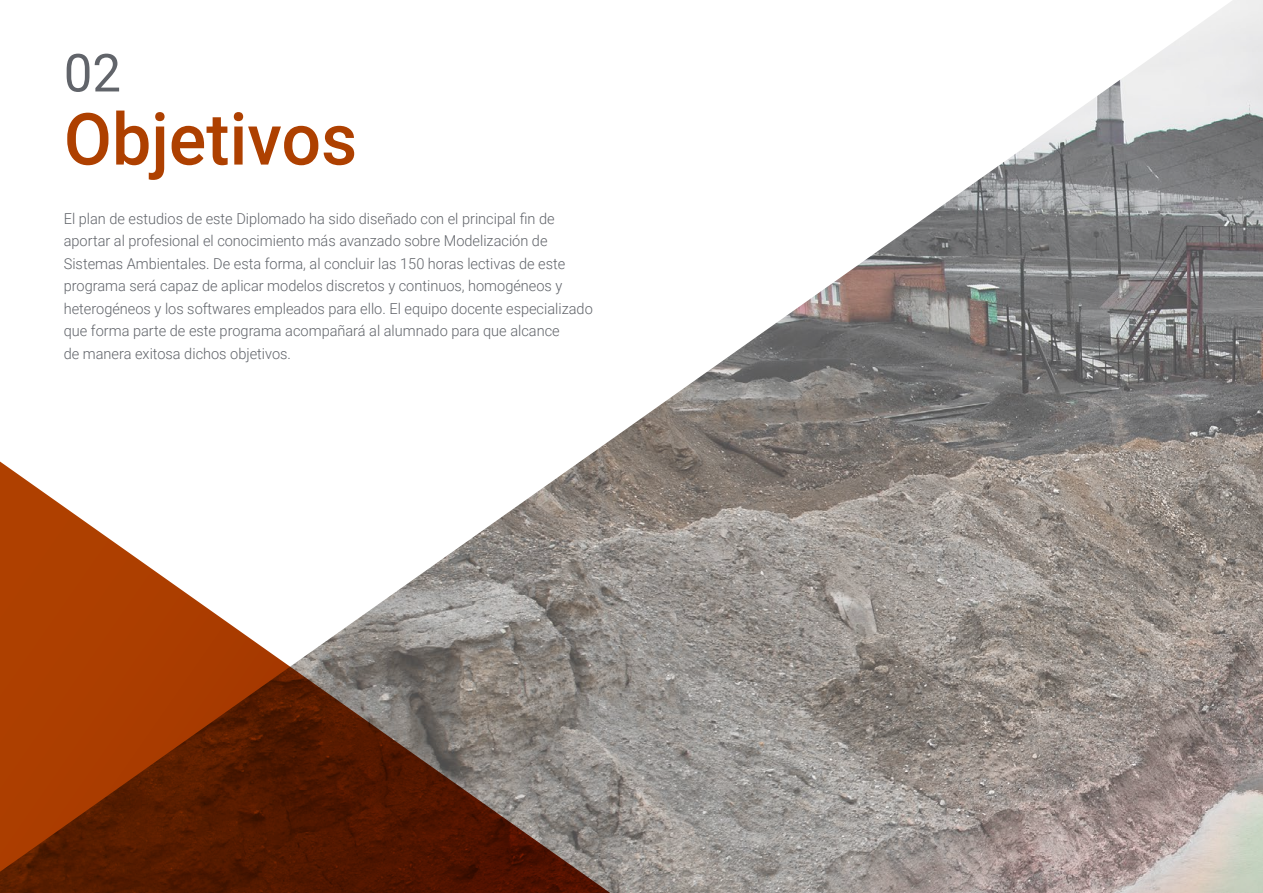
<style>
.page{position:relative;width:1263px;height:893px;background:#fff}
.page>*{position:absolute;margin:0;border:0;box-sizing:border-box;transform-origin:0 0}
.t1{font:500 72px "Roboto";color:#ae4000}
.t2{font:52.5px "Roboto";color:#61646a}
.t3{font:300 15px/22.5px "Roboto";color:#61646a}
</style>
<div class="page">
<img style="left:602px;top:0;width:661px;height:893px">
<svg style="left:0;top:446px;width:640px;height:447px"></svg>
<h2 class="t2" style="left:64px;top:36px;width:59px">02</h2>
<h1 class="t1" style="left:64px;top:89px;width:295px">Objetivos</h1>
<p class="t3" style="left:64px;top:207px;width:530px">El plan de estudios de este Diplomado ha sido diseñado con el principal fin de aportar al profesional el conocimiento más avanzado sobre Modelización de Sistemas Ambientales. De esta forma, al concluir las 150 horas lectivas de este programa será capaz de aplicar modelos discretos y continuos, homogéneos y heterogéneos y los softwares empleados para ello. El equipo docente especializado que forma parte de este programa acompañará al alumnado para que alcance<br>de manera exitosa dichos objetivos.</p>
</div>
